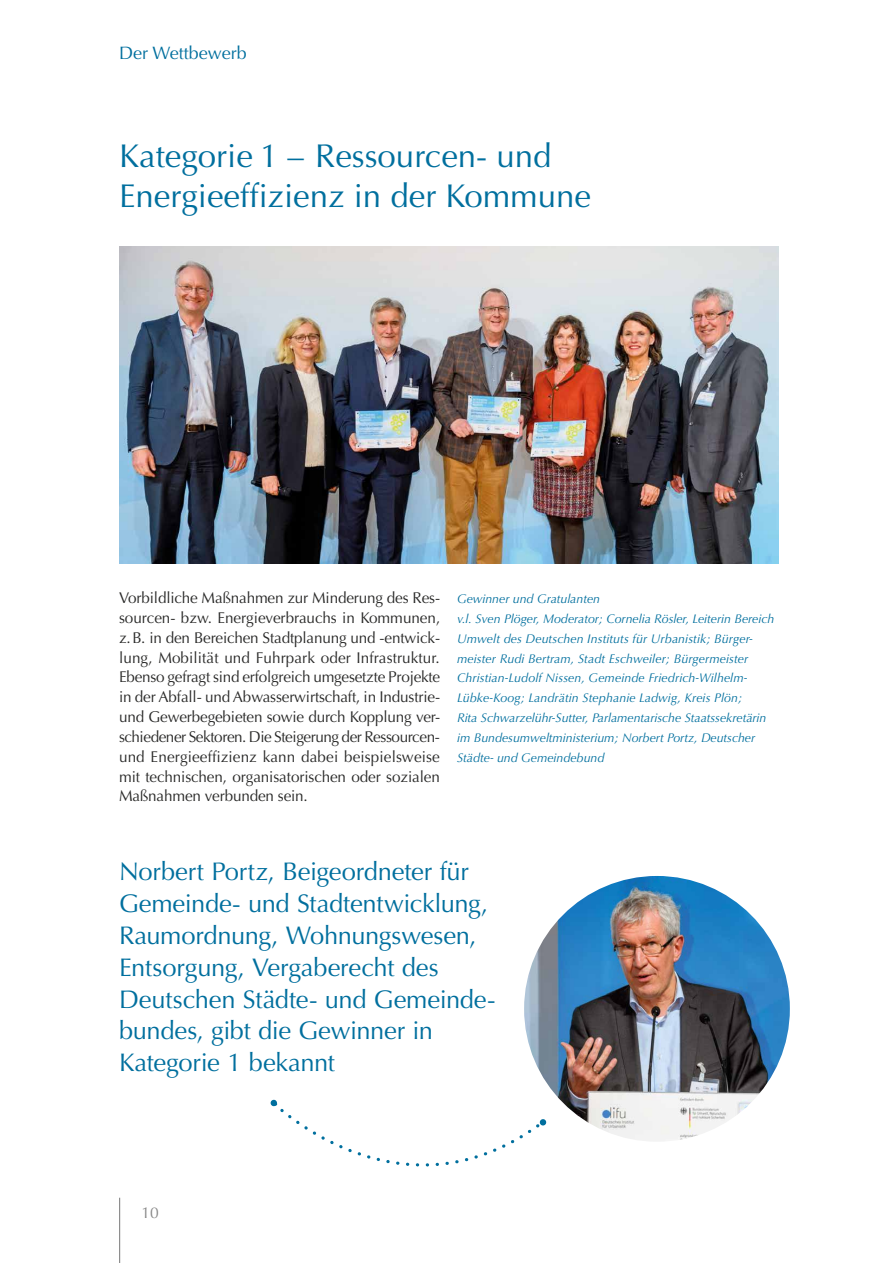
<style>
.page{position:relative;width:893px;height:1263px;background:#fff}
.page>*{position:absolute;margin:0;border:0;box-sizing:border-box;transform-origin:0 0}
.t1{font:33px/39.6px "Optima";color:#006f9e}
.t2{font:25.5px/31.8px "Optima";letter-spacing:-.01em;color:#006f9e}
.t3{font:18px "Optima";color:#006f9e}
.t4{font:15.6px/19.8px "Optima";letter-spacing:-.01em;color:#282827;text-align:justify}
.t5{font:15.6px "Optima";color:#878787}
.t6{font:italic 12.6px/19.8px "Optima";color:#006f9e}
</style>
<div class="page">
<img style="left:119px;top:246px;width:659px;height:317px">
<img style="left:524px;top:876px;width:266px;height:266px;border-radius:133px">
<svg style="left:270px;top:1099px;width:277px;height:68px"></svg>
<hr style="left:119px;top:1198px;width:1px;height:65px;background:#878787">
<p class="t3" style="left:119px;top:43px;width:129px">Der Wettbewerb</p>
<h1 class="t1" style="left:119px;top:137px;width:473px">Kategorie 1 – Ressourcen- und<br>Energieeffizienz in der Kommune</h1>
<p class="t4" style="left:119px;top:588px;width:323px">Vorbildliche Maßnahmen zur Minderung des Res&shy;sourcen- bzw. Energieverbrauchs in Kommunen, z.B. in den Bereichen Stadtplanung und -entwick&shy;lung, Mobilität und Fuhrpark oder Infrastruktur.<br>Ebenso gefragt sind erfolgreich umgesetzte Projekte in der Abfall- und Abwasserwirtschaft, in Industrie&shy;und Gewerbegebieten sowie durch Kopplung ver&shy;schiedener Sektoren. Die Steigerung der Ressourcen&shy;und Energieeffizienz kann dabei beispielsweise mit technischen, organisatorischen oder sozialen Maßnahmen verbunden sein.</p>
<p class="t6" style="left:457px;top:589px;width:319px">Gewinner und Gratulanten<br>v.l. Sven Plöger, Moderator; Cornelia Rösler, Leiterin Bereich Umwelt des Deutschen Instituts für Urbanistik; Bürger&shy;meister Rudi Bertram, Stadt Eschweiler; Bürgermeister Christian-Ludolf Nissen, Gemeinde Friedrich-Wilhelm-Lübke-Koog; Landrätin Stephanie Ladwig, Kreis Plön;<br>Rita Schwarzelühr-Sutter, Parlamentarische Staatssekretärin im Bundesumweltministerium; Norbert Portz, Deutscher Städte- und Gemeindebund</p>
<h2 class="t2" style="left:119px;top:856px;width:378px">Norbert Portz, Beigeordneter für<br>Gemeinde- und Stadtentwicklung,<br>Raumordnung, Wohnungswesen,<br>Entsorgung, Vergaberecht des<br>Deutschen Städte- und Gemeinde&shy;bundes, gibt die Gewinner in<br>Kategorie 1 bekannt</h2>
<p class="t5" style="left:142px;top:1203px;width:19px">10</p>
</div>
